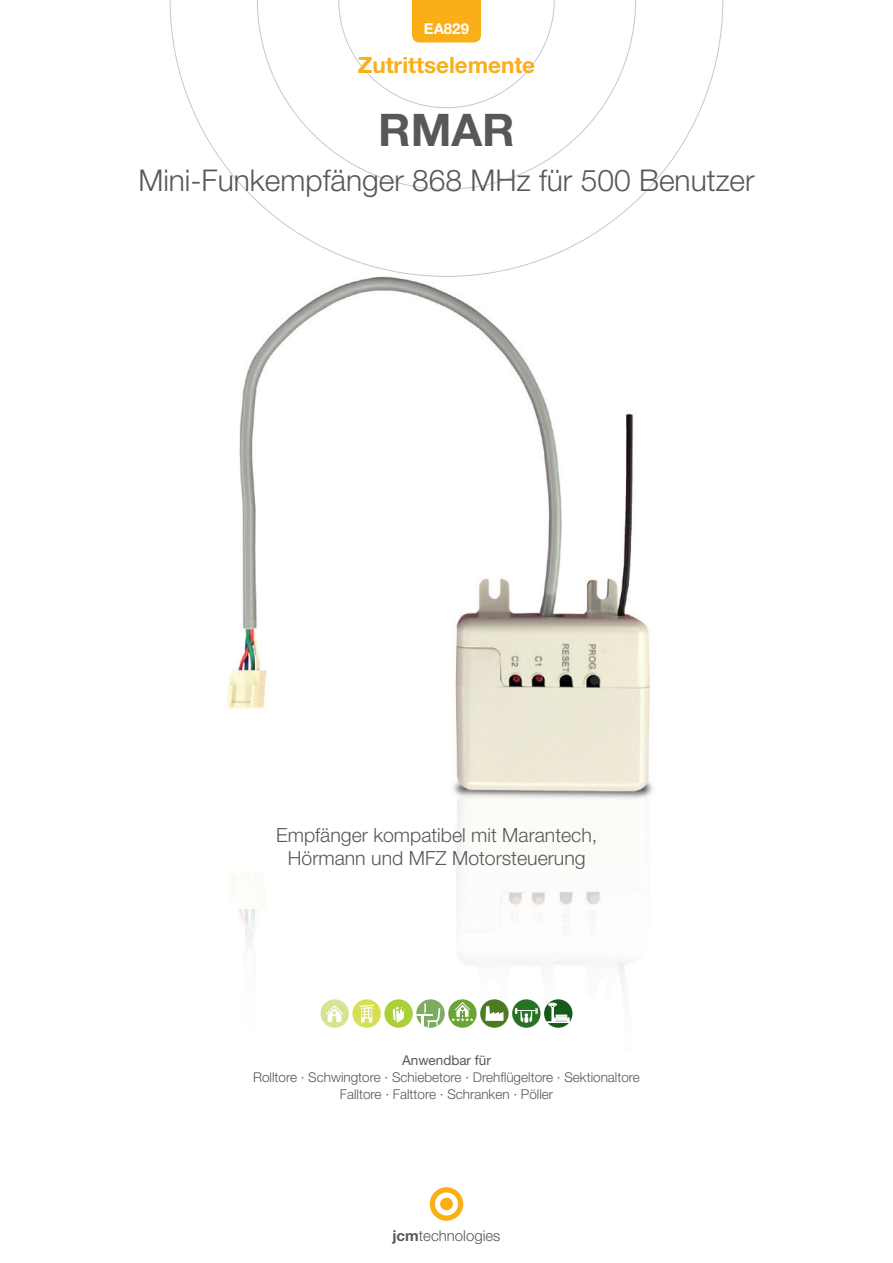
<style>
.page{position:relative;width:893px;height:1263px;background:#fff}
.page>*{position:absolute;margin:0;border:0;box-sizing:border-box;transform-origin:0 0}
.t1{font:700 45px "Helvetica Neue LT Std";color:#57585a}
.t2{font:300 30px "Helvetica Neue LT Std";color:#57585a}
.t3{font:700 22.5px "Helvetica Neue LT Std";color:#faaf18}
.t4{font:300 19.5px/22.5px "Helvetica Neue LT Std";color:#57585a;text-align:center}
.t5{font:300 15px "Helvetica Neue LT Std";color:#57585a}
.t6{font:700 15px "Helvetica Neue LT Std";color:#fff}
.t7{font:300 13.5px/17.2px "Helvetica Neue LT Std";color:#57585a;text-align:center}
.t8{font:13.5px "Helvetica Neue LT Std";color:#57585a}
.s1{font-weight:700}
</style>
<div class="page">
<img style="left:227px;top:277px;width:426px;height:930px">
<svg style="left:170px;top:0;width:553px;height:277px"></svg>
<svg style="left:338px;top:0;width:217px;height:108px"></svg>
<svg style="left:430px;top:1187px;width:33px;height:34px"></svg>
<div style="left:440px;top:1197px;width:13px;height:13px;background:#faaf18;border-radius:50%"></div>
<div style="left:320px;top:999px;width:29px;height:29px;background:#d5e494;border-radius:50%"></div>
<svg style="left:326px;top:1005px;width:18px;height:17px"></svg>
<div style="left:352px;top:999px;width:29px;height:29px;background:#d4df54;border-radius:50%"></div>
<svg style="left:359px;top:1004px;width:15px;height:19px"></svg>
<div style="left:384px;top:999px;width:29px;height:29px;background:#abcf38;border-radius:50%"></div>
<svg style="left:392px;top:1005px;width:13px;height:18px"></svg>
<div style="left:480px;top:999px;width:29px;height:29px;background:#4c7b24;border-radius:50%"></div>
<svg style="left:485px;top:1006px;width:19px;height:15px"></svg>
<svg style="left:416px;top:999px;width:29px;height:29px"></svg>
<svg style="left:416px;top:1003px;width:24px;height:25px"></svg>
<div style="left:512px;top:999px;width:28px;height:29px;background:#277227;border-radius:50%"></div>
<svg style="left:515px;top:1008px;width:23px;height:15px"></svg>
<svg style="left:544px;top:999px;width:28px;height:29px"></svg>
<svg style="left:546px;top:1003px;width:25px;height:20px"></svg>
<svg style="left:448px;top:999px;width:29px;height:29px"></svg>
<svg style="left:451px;top:1001px;width:23px;height:20px"></svg>
<p class="t6" style="left:424px;top:19px;width:47px">EA829</p>
<h3 class="t3" style="left:358px;top:51px;width:179px">Zutrittselemente</h3>
<h1 class="t1" style="left:378px;top:102px;width:138px">RMAR</h1>
<h2 class="t2" style="left:138px;top:162px;width:618px">Mini-Funkempfänger 868 MHz für 500 Benutzer</h2>
<h3 class="t4" style="left:276px;top:823px;width:323px">Empfänger kompatibel mit Marantech,<br>Hörmann und MFZ Motorsteuerung</h3>
<p class="t8" style="left:402px;top:1052px;width:90px">Anwendbar für</p>
<p class="t7" style="left:253px;top:1068px;width:388px">Rolltore · Schwingtore · Schiebetore · Drehflügeltore · Sektionaltore<br>Falltore · Falttore · Schranken · Pöller</p>
<p class="t5" style="left:392px;top:1226px;width:110px"><span class="s1">jcm</span>technologies</p>
</div>
